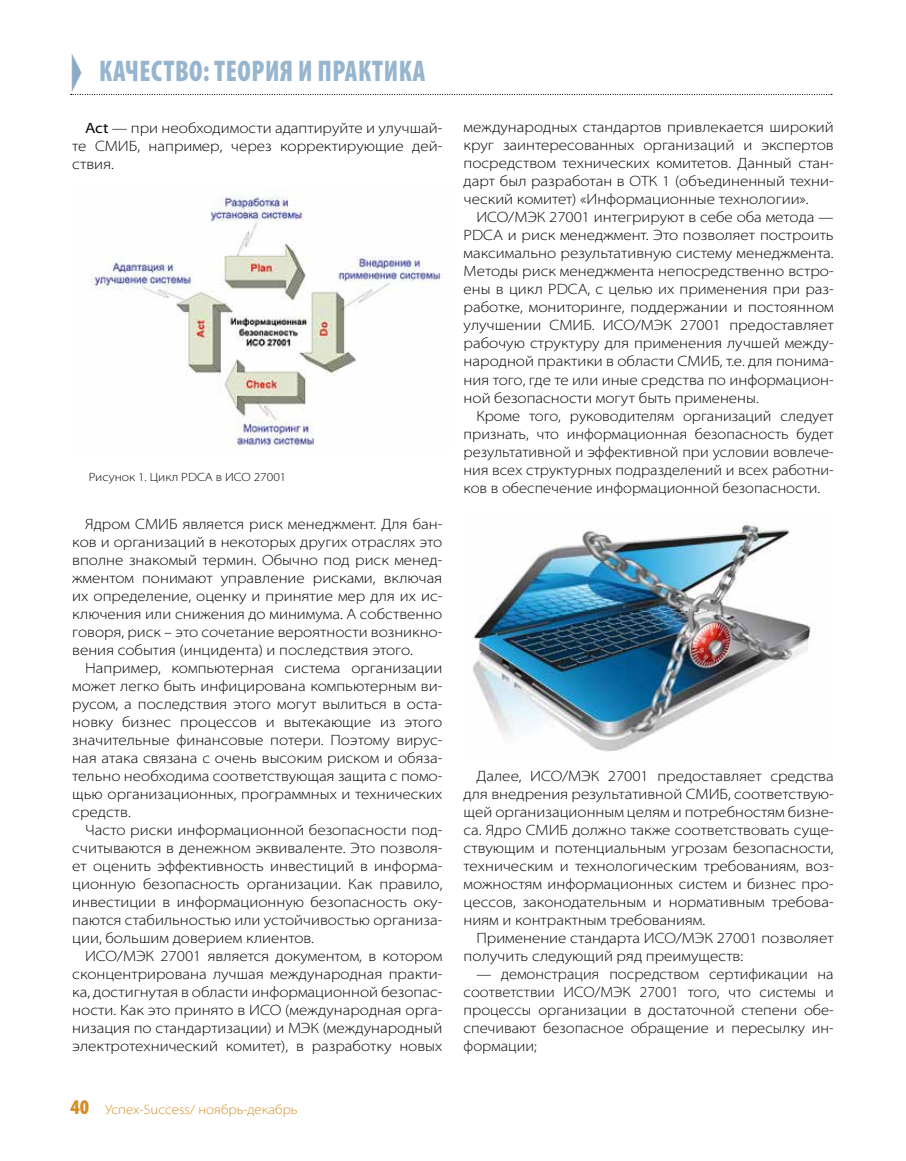
<style>
.page{position:relative;width:906px;height:1161px;background:#fff}
.page>*{position:absolute;margin:0;border:0;box-sizing:border-box;transform-origin:0 0}
.t1{font:900 condensed 30px "Myriad Pro";letter-spacing:.02em;color:#97b5cf;scale:.9 1}
.t2{font:300 semi-expanded 15px/18px "Myriad Pro";color:#000;text-align:justify}
.t3{font:300 semi-expanded 13.5px "Myriad Pro";color:#d68d25}
.t4{font:300 semi-expanded 12px "Myriad Pro";color:#000}
.s1{color:#8eabc6}
.s2{font-weight:400}
.s3{font-weight:900;font-stretch:condensed;font-size:21px}
</style>
<div class="page">
<svg style="left:71px;top:94px;width:761px;height:1px"></svg>
<img style="left:89px;top:192px;width:354px;height:254px">
<img style="left:473px;top:522px;width:344px;height:230px">
<h1 class="t1" style="left:61px;top:55px;width:407px"><span class="s1">✔</span> КАЧЕСТВО: ТЕОРИЯ И ПРАКТИКА</h1>
<p class="t2" style="left:72px;top:119px;width:371px;text-indent:13px"><span class="s2">Act</span> — при необходимости адаптируйте и улучшай&shy;те СМИБ, например, через корректирующие дей&shy;ствия.</p>
<p class="t4" style="left:89px;top:470px;width:199px">Рисунок 1. Цикл PDCA в ИСО 27001</p>
<p class="t2" style="left:72px;top:515px;width:371px;text-indent:13px">Ядром СМИБ является риск менеджмент. Для бан&shy;ков и организаций в некоторых других отраслях это вполне знакомый термин. Обычно под риск менед&shy;жментом понимают управление рисками, включая их определение, оценку и принятие мер для их ис&shy;ключения или снижения до минимума. А собственно говоря, риск – это сочетание вероятности возникно&shy;вения события (инцидента) и последствия этого.</p>
<p class="t2" style="left:72px;top:659px;width:371px;text-indent:13px">Например, компьютерная система организации может легко быть инфицирована компьютерным ви&shy;русом, а последствия этого могут вылиться в оста&shy;новку бизнес процессов и вытекающие из этого значительные финансовые потери. Поэтому вирус&shy;ная атака связана с очень высоким риском и обяза&shy;тельно необходима соответствующая защита с помо&shy;щью организационных, программных и технических средств.</p>
<p class="t2" style="left:72px;top:821px;width:371px;text-indent:13px">Часто риски информационной безопасности под&shy;считываются в денежном эквиваленте. Это позволя&shy;ет оценить эффективность инвестиций в информа&shy;ционную безопасность организации. Как правило, инвестиции в информационную безопасность оку&shy;паются стабильностью или устойчивостью организа&shy;ции, большим доверием клиентов.</p>
<p class="t2" style="left:72px;top:947px;width:371px;text-indent:13px">ИСО/МЭК 27001 является документом, в котором сконцентрирована лучшая международная практи&shy;ка, достигнутая в области информационной безопас&shy;ности. Как это принято в ИСО (международная орга&shy;низация по стандартизации) и МЭК (международный электротехнический комитет), в разработку новых</p>
<p class="t3" style="left:70px;top:1102px;width:229px"><span class="s3">40</span> Успех-Success/ ноябрь-декабрь</p>
<p class="t2" style="left:463px;top:119px;width:371px">международных стандартов привлекается широкий круг заинтересованных организаций и экспертов посредством технических комитетов. Данный стан&shy;дарт был разработан в ОТК 1 (объединенный техни&shy;ческий комитет) «Информационные технологии».</p>
<p class="t2" style="left:463px;top:209px;width:371px;text-indent:13px">ИСО/МЭК 27001 интегрируют в себе оба метода — PDCA и риск менеджмент. Это позволяет построить максимально результативную систему менеджмента.<br>Методы риск менеджмента непосредственно встро&shy;ены в цикл PDCA, с целью их применения при раз&shy;работке, мониторинге, поддержании и постоянном улучшении СМИБ. ИСО/МЭК 27001 предоставляет рабочую структуру для применения лучшей между&shy;народной практики в области СМИБ, т.е. для понима&shy;ния того, где те или иные средства по информацион&shy;ной безопасности могут быть применены.</p>
<p class="t2" style="left:463px;top:407px;width:371px;text-indent:13px">Кроме того, руководителям организаций следует признать, что информационная безопасность будет результативной и эффективной при условии вовлече&shy;ния всех структурных подразделений и всех работни&shy;ков в обеспечение информационной безопасности.</p>
<p class="t2" style="left:463px;top:767px;width:371px;text-indent:13px">Далее, ИСО/МЭК 27001 предоставляет средства для внедрения результативной СМИБ, соответствую&shy;щей организационным целям и потребностям бизне&shy;са. Ядро СМИБ должно также соответствовать суще&shy;ствующим и потенциальным угрозам безопасности, техническим и технологическим требованиям, воз&shy;можностям информационных систем и бизнес про&shy;цессов, законодательным и нормативным требова&shy;ниям и контрактным требованиям.</p>
<p class="t2" style="left:463px;top:929px;width:371px;text-indent:13px">Применение стандарта ИСО/МЭК 27001 позволяет получить следующий ряд преимуществ:</p>
<p class="t2" style="left:463px;top:965px;width:371px;text-indent:13px">— демонстрация посредством сертификации на соответствии ИСО/МЭК 27001 того, что системы и процессы организации в достаточной степени обе&shy;спечивают безопасное обращение и пересылку ин&shy;формации;</p>
</div>
